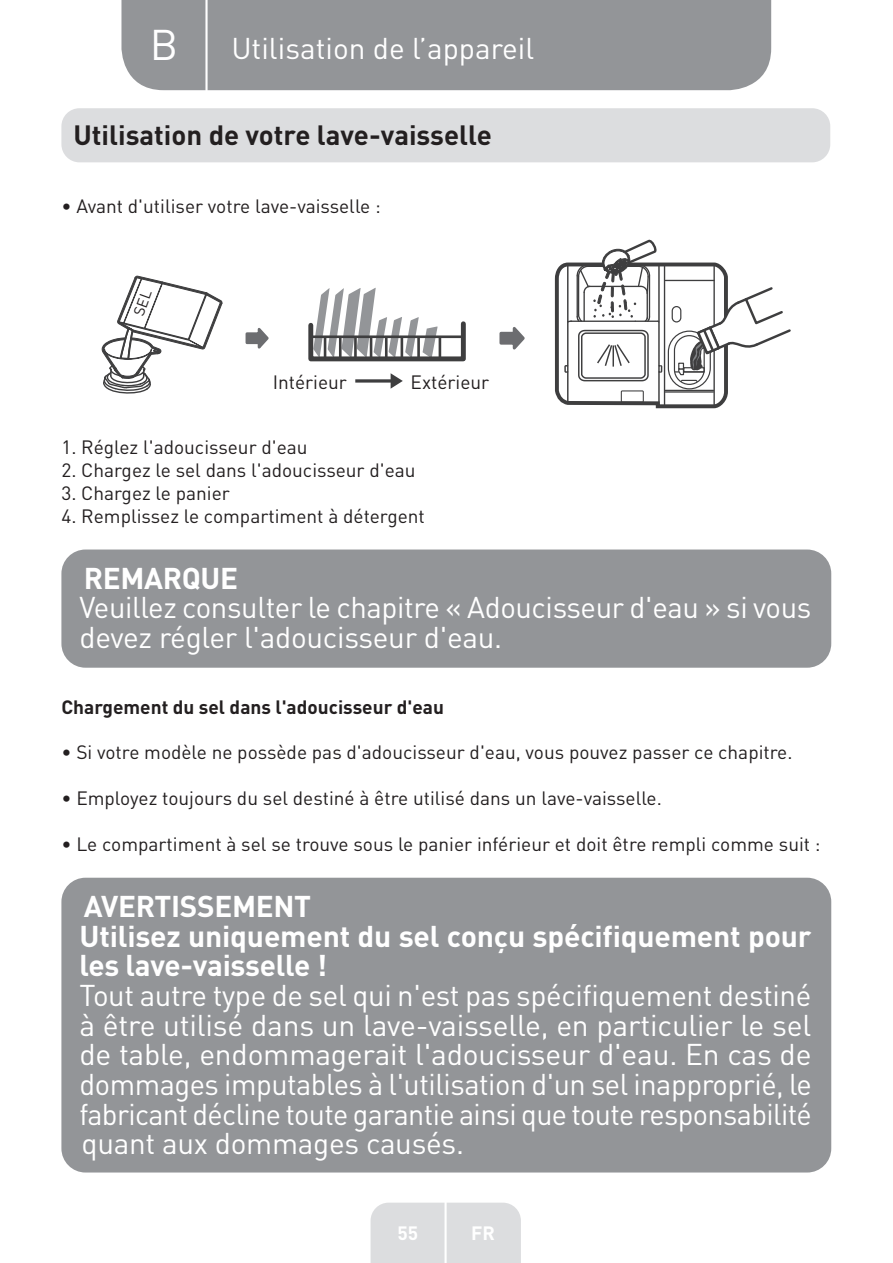
<style>
.page{position:relative;width:893px;height:1263px;background:#fff}
.page>*{position:absolute;margin:0;border:0;box-sizing:border-box;transform-origin:0 0}
.t1{font:42.45px "DIN Pro";color:#fff}
.t2{font:29.7px/29.7px "DIN Pro";letter-spacing:-.015em;color:#fff}
.t3{font:700 29.7px/29.7px "DIN Pro";letter-spacing:-.005em;color:#fff}
.t4{font:700 27.6px "DIN Pro";color:#231f20}
.t5{font:19.05px "DIN Pro";color:#231f20}
.t6{font:700 19.05px "DIN Pro";color:#231f20}
.t7{font:700 19.05px "DIN Pro";color:#fff}
</style>
<div class="page">
<div style="left:121px;top:0;width:650px;height:90px;background:#939598"></div>
<div style="left:370px;top:1203px;width:151px;height:60px;background:#dcdddf"></div>
<hr style="left:444px;top:1179px;width:3px;height:84px;background:#fff">
<hr style="left:205px;top:0;width:3px;height:93px;background:#fff">
<div style="left:61px;top:108px;width:769px;height:54px;background:#dcdddf;border-radius:18px"></div>
<svg style="left:245px;top:328px;width:24px;height:21px"></svg>
<svg style="left:308px;top:288px;width:158px;height:74px"></svg>
<hr style="left:354px;top:337px;width:3px;height:21px;background:#3e3e3f">
<hr style="left:324px;top:337px;width:2px;height:21px;background:#3e3e3f">
<hr style="left:339px;top:337px;width:3px;height:21px;background:#3e3e3f">
<hr style="left:370px;top:337px;width:2px;height:21px;background:#3e3e3f">
<hr style="left:385px;top:337px;width:3px;height:21px;background:#3e3e3f">
<hr style="left:401px;top:337px;width:2px;height:21px;background:#3e3e3f">
<hr style="left:417px;top:337px;width:3px;height:21px;background:#3e3e3f">
<hr style="left:311px;top:335px;width:152px;height:3px;background:#3e3e3f">
<hr style="left:439px;top:337px;width:2px;height:21px;background:#3e3e3f">
<svg style="left:391px;top:373px;width:12px;height:16px"></svg>
<svg style="left:355px;top:379px;width:40px;height:4px"></svg>
<svg style="left:499px;top:327px;width:26px;height:23px"></svg>
<svg style="left:554px;top:239px;width:237px;height:170px"></svg>
<div style="left:61px;top:550px;width:770px;height:118px;background:#939598;border-radius:24px"></div>
<div style="left:61px;top:878px;width:770px;height:295px;background:#939598;border-radius:24px"></div>
<svg style="left:102px;top:275px;width:121px;height:119px"></svg>
<h1 class="t1" style="left:150px;top:30px;width:30px">B</h1>
<p class="t2" style="left:231px;top:37px;width:304px">Utilisation de l’appareil</p>
<p class="t4" style="left:73px;top:117px;width:420px">Utilisation de votre lave-vaisselle</p>
<p class="t5" style="left:61px;top:199px;width:321px">• Avant d'utiliser votre lave-vaisselle :</p>
<p class="t5" style="left:273px;top:375px;width:76px">Intérieur</p>
<p class="t5" style="left:411px;top:375px;width:80px">Extérieur</p>
<p class="t5" style="left:61px;top:440px;width:248px">1. Réglez l'adoucisseur d'eau</p>
<p class="t5" style="left:61px;top:463px;width:356px">2. Chargez le sel dans l'adoucisseur d'eau</p>
<p class="t5" style="left:61px;top:486px;width:170px">3. Chargez le panier</p>
<p class="t5" style="left:61px;top:509px;width:365px">4. Remplissez le compartiment à détergent</p>
<p class="t3" style="left:84px;top:562px;width:156px">REMARQUE</p>
<p class="t2" style="left:79px;top:596px;width:733px">Veuillez consulter le chapitre « Adoucisseur d'eau » si vous devez régler l'adoucisseur d'eau.</p>
<p class="t6" style="left:61px;top:694px;width:384px">Chargement du sel dans l'adoucisseur d'eau</p>
<p class="t5" style="left:61px;top:746px;width:733px">• Si votre modèle ne possède pas d'adoucisseur d'eau, vous pouvez passer ce chapitre.</p>
<p class="t5" style="left:61px;top:792px;width:602px">• Employez toujours du sel destiné à être utilisé dans un lave-vaisselle.</p>
<p class="t5" style="left:61px;top:837px;width:761px">• Le compartiment à sel se trouve sous le panier inférieur et doit être rempli comme suit :</p>
<p class="t3" style="left:79px;top:890px;width:733px">AVERTISSEMENT<br>Utilisez uniquement du sel conçu spécifiquement pour les lave-vaisselle !</p>
<p class="t2" style="left:79px;top:984px;width:734px;text-align:justify">Tout autre type de sel qui n'est pas spécifiquement destiné à être utilisé dans un lave-vaisselle, en particulier le sel de table, endommagerait l'adoucisseur d'eau. En cas de dommages imputables à l'utilisation d'un sel inapproprié, le fabricant décline toute garantie ainsi que toute responsabilité quant aux dommages causés.</p>
<p class="t7" style="left:398px;top:1220px;width:22px">55</p>
<p class="t7" style="left:471px;top:1220px;width:25px">FR</p>
</div>
